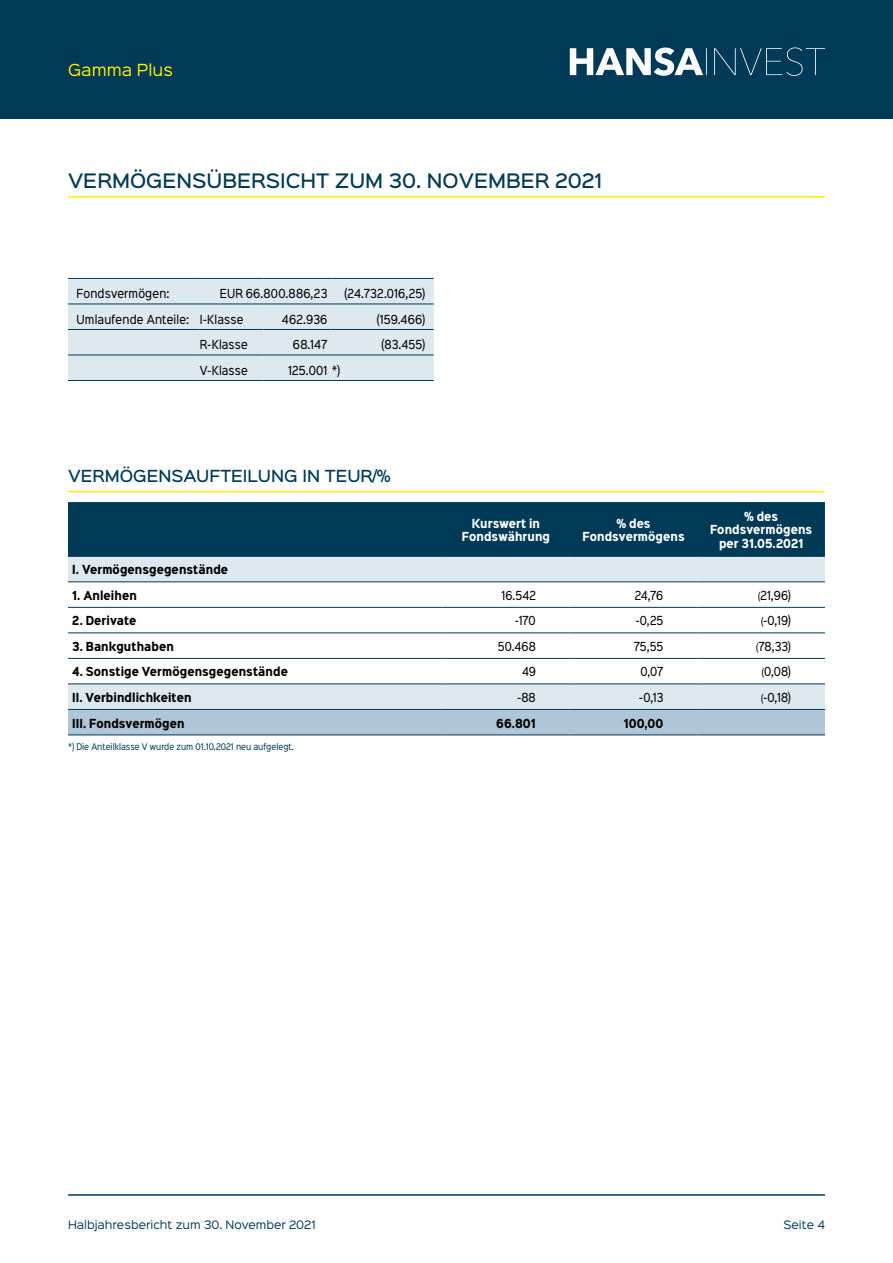
<style>
.page{position:relative;width:893px;height:1263px;background:#fff}
.page>*{position:absolute;margin:0;border:0;box-sizing:border-box;transform-origin:0 0}
.t1{font:500 18px "Sinkin Sans 500";color:#003a56}
.t2{font:500 15px "Sinkin Sans 500";color:#003a56}
.t3{font:15px "Sinkin Sans 400";color:#ffed00}
.t4{font:11.25px "Sinkin Sans Narrow W01 400 Rg";letter-spacing:.015em;color:#000}
.t5{font:700 11.25px "Sinkin Sans Narrow W01 700";letter-spacing:.01em;color:#000}
.t6{font:700 11.25px/13.5px "Sinkin Sans Narrow W01 700";letter-spacing:.005em;color:#fff;text-align:center}
.t7{font:10.5px "Sinkin Sans 400";color:#003a56}
.t8{font:8.25px "Sinkin Sans Narrow W01 400 Rg";color:#003a56}
.s1{font-size:9px}
</style>
<div class="page">
<div style="left:0;top:0;width:893px;height:119px;background:#003a56"></div>
<svg style="left:570px;top:47px;width:255px;height:29px"></svg>
<hr style="left:68px;top:1194px;width:757px;height:2px;background:#003a56">
<hr style="left:68px;top:196px;width:757px;height:2px;background:#ffed00">
<div style="left:68px;top:502px;width:757px;height:54px;background:#003a56"></div>
<svg style="left:68px;top:557px;width:757px;height:152px"></svg>
<div style="left:68px;top:710px;width:757px;height:24px;background:#aec6d7"></div>
<hr style="left:68px;top:556px;width:374px;height:1px;background:#003a56">
<hr style="left:442px;top:556px;width:128px;height:1px;background:#003a56">
<hr style="left:570px;top:556px;width:127px;height:1px;background:#003a56">
<hr style="left:697px;top:556px;width:128px;height:1px;background:#003a56">
<hr style="left:68px;top:607px;width:374px;height:1px;background:#003a56">
<hr style="left:442px;top:607px;width:128px;height:1px;background:#003a56">
<hr style="left:570px;top:607px;width:127px;height:1px;background:#003a56">
<hr style="left:697px;top:607px;width:128px;height:1px;background:#003a56">
<hr style="left:442px;top:581px;width:128px;height:1px;background:#003a56">
<hr style="left:570px;top:581px;width:127px;height:1px;background:#003a56">
<hr style="left:697px;top:581px;width:128px;height:1px;background:#003a56">
<hr style="left:442px;top:632px;width:128px;height:1px;background:#003a56">
<hr style="left:570px;top:632px;width:127px;height:1px;background:#003a56">
<hr style="left:697px;top:632px;width:128px;height:1px;background:#003a56">
<hr style="left:442px;top:658px;width:128px;height:1px;background:#003a56">
<hr style="left:570px;top:658px;width:127px;height:1px;background:#003a56">
<hr style="left:697px;top:658px;width:128px;height:1px;background:#003a56">
<hr style="left:442px;top:683px;width:128px;height:1px;background:#003a56">
<hr style="left:570px;top:683px;width:127px;height:1px;background:#003a56">
<hr style="left:697px;top:683px;width:128px;height:1px;background:#003a56">
<hr style="left:68px;top:581px;width:374px;height:1px;background:#003a56">
<hr style="left:68px;top:632px;width:374px;height:1px;background:#003a56">
<hr style="left:68px;top:658px;width:374px;height:1px;background:#003a56">
<hr style="left:68px;top:683px;width:374px;height:1px;background:#003a56">
<hr style="left:68px;top:709px;width:374px;height:1px;background:#003a56">
<hr style="left:442px;top:709px;width:128px;height:1px;background:#003a56">
<hr style="left:570px;top:709px;width:127px;height:1px;background:#003a56">
<hr style="left:697px;top:709px;width:128px;height:1px;background:#003a56">
<hr style="left:68px;top:734px;width:374px;height:1px;background:#003a56">
<hr style="left:442px;top:734px;width:128px;height:1px;background:#003a56">
<hr style="left:570px;top:734px;width:127px;height:1px;background:#003a56">
<hr style="left:697px;top:734px;width:128px;height:1px;background:#003a56">
<hr style="left:68px;top:491px;width:757px;height:1px;background:#ffed00">
<div style="left:68px;top:279px;width:366px;height:101px;background:#dde8ef"></div>
<hr style="left:68px;top:304px;width:132px;height:1px;background:#003a56">
<hr style="left:332px;top:304px;width:102px;height:1px;background:#003a56">
<hr style="left:68px;top:278px;width:132px;height:1px;background:#003a56">
<hr style="left:68px;top:329px;width:132px;height:1px;background:#003a56">
<hr style="left:68px;top:355px;width:132px;height:1px;background:#003a56">
<hr style="left:68px;top:380px;width:132px;height:1px;background:#003a56">
<hr style="left:332px;top:278px;width:102px;height:1px;background:#003a56">
<hr style="left:200px;top:329px;width:64px;height:1px;background:#003a56">
<hr style="left:264px;top:329px;width:68px;height:1px;background:#003a56">
<hr style="left:332px;top:329px;width:102px;height:1px;background:#003a56">
<hr style="left:200px;top:355px;width:64px;height:1px;background:#003a56">
<hr style="left:264px;top:355px;width:68px;height:1px;background:#003a56">
<hr style="left:332px;top:355px;width:102px;height:1px;background:#003a56">
<hr style="left:200px;top:380px;width:64px;height:1px;background:#003a56">
<hr style="left:264px;top:380px;width:68px;height:1px;background:#003a56">
<hr style="left:332px;top:380px;width:102px;height:1px;background:#003a56">
<hr style="left:200px;top:278px;width:64px;height:1px;background:#003a56">
<hr style="left:264px;top:278px;width:68px;height:1px;background:#003a56">
<hr style="left:200px;top:304px;width:64px;height:1px;background:#003a56">
<hr style="left:264px;top:304px;width:68px;height:1px;background:#003a56">
<h2 class="t3" style="left:68px;top:57px;width:106px">Gamma Plus</h2>
<h1 class="t1" style="left:68px;top:165px;width:391px">VERMÖGENSÜBERSICHT ZUM 30. NOVEMBER</h1>
<h1 class="t1" style="left:555px;top:165px;width:49px">2021</h1>
<p class="t4" style="left:77px;top:286px;width:94px">Fondsvermögen:</p>
<p class="t4" style="left:220px;top:286px;width:109px">EUR 66.800.886,23</p>
<p class="t4" style="left:345px;top:286px;width:82px">(24.732.016,25)</p>
<p class="t4" style="left:77px;top:311px;width:168px">Umlaufende Anteile: I-Klasse</p>
<p class="t4" style="left:282px;top:311px;width:47px">462.936</p>
<p class="t4" style="left:377px;top:311px;width:50px">(159.466)</p>
<p class="t4" style="left:200px;top:337px;width:50px">R-Klasse</p>
<p class="t4" style="left:293px;top:337px;width:36px">68.147</p>
<p class="t4" style="left:381px;top:337px;width:45px">(83.455)</p>
<p class="t4" style="left:200px;top:362px;width:50px">V-Klasse</p>
<p class="t4" style="left:288px;top:362px;width:53px">125.001 *)</p>
<h2 class="t2" style="left:68px;top:463px;width:324px">VERMÖGENSAUFTEILUNG IN TEUR/%</h2>
<p class="t6" style="left:462px;top:516px;width:90px">Kurswert in<br>Fondswährung</p>
<p class="t6" style="left:583px;top:516px;width:104px">% des<br>Fondsvermögens</p>
<p class="t6" style="left:710px;top:509px;width:104px">% des<br>Fondsvermögens per 31.05.2021</p>
<p class="t5" style="left:72px;top:562px;width:157px">I. Vermögensgegenstände</p>
<p class="t5" style="left:72px;top:587px;width:66px">1. Anleihen</p>
<p class="t4" style="left:501px;top:587px;width:36px">16.542</p>
<p class="t4" style="left:635px;top:587px;width:30px">24,76</p>
<p class="t4" style="left:758px;top:587px;width:34px"><span class="s1">(</span>21,96)</p>
<p class="t5" style="left:72px;top:613px;width:66px">2. Derivate</p>
<p class="t4" style="left:515px;top:613px;width:22px">-170</p>
<p class="t4" style="left:636px;top:613px;width:29px">-0,25</p>
<p class="t4" style="left:761px;top:613px;width:31px"><span class="s1">(</span>-0,19)</p>
<p class="t5" style="left:72px;top:638px;width:103px">3. Bankguthaben</p>
<p class="t4" style="left:498px;top:638px;width:39px">50.468</p>
<p class="t4" style="left:634px;top:638px;width:31px">75,55</p>
<p class="t4" style="left:756px;top:638px;width:36px"><span class="s1">(</span>78,33)</p>
<p class="t5" style="left:72px;top:664px;width:217px">4. Sonstige Vermögensgegenstände</p>
<p class="t4" style="left:522px;top:664px;width:15px">49</p>
<p class="t4" style="left:640px;top:664px;width:24px">0,07</p>
<p class="t4" style="left:762px;top:664px;width:31px"><span class="s1">(</span>0,08)</p>
<p class="t5" style="left:72px;top:689px;width:121px">II. Verbindlichkeiten</p>
<p class="t4" style="left:517px;top:689px;width:20px">-88</p>
<p class="t4" style="left:639px;top:689px;width:26px">-0,13</p>
<p class="t4" style="left:761px;top:689px;width:31px"><span class="s1">(</span>-0,18)</p>
<p class="t5" style="left:72px;top:715px;width:114px">III. Fondsvermögen</p>
<p class="t5" style="left:496px;top:715px;width:41px">66.801</p>
<p class="t5" style="left:624px;top:715px;width:41px">100,00</p>
<p class="t8" style="left:68px;top:741px;width:227px">*) Die Anteilklasse V wurde zum 01.10.2021 neu aufgelegt.</p>
<p class="t7" style="left:68px;top:1216px;width:249px">Halbjahresbericht zum 30. November 2021</p>
<p class="t7" style="left:783px;top:1216px;width:43px">Seite 4</p>
</div>
